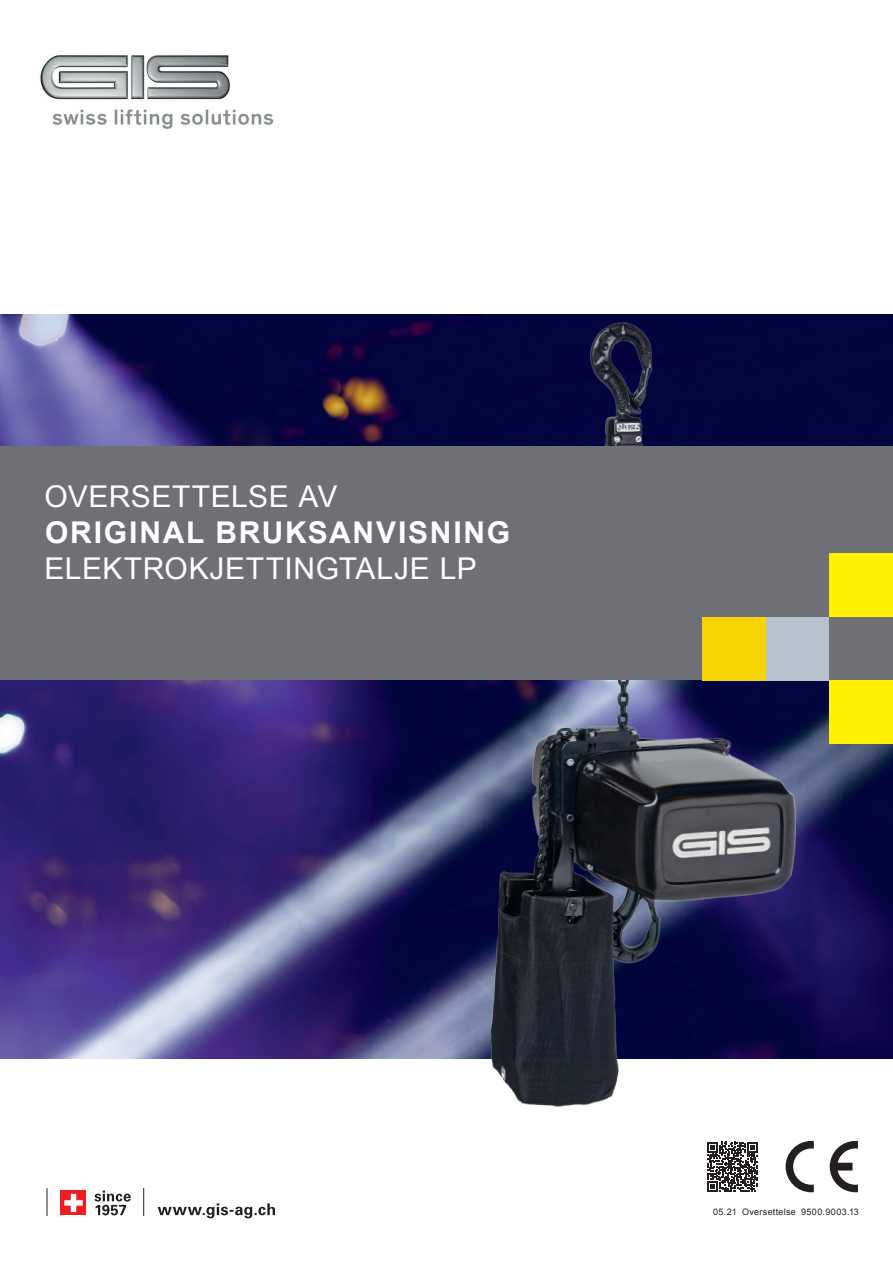
<style>
.page{position:relative;width:893px;height:1263px;background:#fff}
.page>*{position:absolute;margin:0;border:0;box-sizing:border-box;transform-origin:0 0}
.t1{font:30px "Arial";letter-spacing:.02em;color:#fff}
.t2{font:700 30px "Arial";letter-spacing:.06em;color:#fff}
.t3{font:9px "Arial";letter-spacing:.035em;color:#231f20}
</style>
<div class="page">
<img style="left:0;top:315px;width:893px;height:744px">
<svg style="left:786px;top:1141px;width:28px;height:51px"></svg>
<svg style="left:830px;top:1141px;width:28px;height:51px"></svg>
<svg style="left:95px;top:1190px;width:36px;height:25px"></svg>
<svg style="left:158px;top:1203px;width:117px;height:15px"></svg>
<svg style="left:143px;top:1188px;width:1px;height:28px"></svg>
<svg style="left:47px;top:1188px;width:1px;height:28px"></svg>
<div style="left:61px;top:1190px;width:25px;height:25px;background:#ee1d23"></div>
<svg style="left:64px;top:1194px;width:19px;height:18px"></svg>
<img style="left:472px;top:680px;width:344px;height:427px">
<img style="left:472px;top:315px;width:344px;height:131px">
<div style="left:0;top:446px;width:893px;height:234px;background:#6e7076"></div>
<div style="left:829px;top:680px;width:64px;height:64px;background:#fff101"></div>
<div style="left:765px;top:617px;width:64px;height:63px;background:#b8c2cf"></div>
<div style="left:702px;top:617px;width:63px;height:63px;background:#f6d404"></div>
<div style="left:829px;top:553px;width:64px;height:64px;background:#fff101"></div>
<img style="left:40px;top:55px;width:234px;height:74px">
<svg style="left:708px;top:1142px;width:49px;height:49px"></svg>
<p class="t1" style="left:45px;top:476px;width:294px">OVERSETTELSE AV</p>
<p class="t2" style="left:45px;top:511px;width:466px">ORIGINAL BRUKSANVISNING</p>
<p class="t1" style="left:45px;top:548px;width:434px">ELEKTROKJETTINGTALJE LP</p>
<p class="t3" style="left:713px;top:1206px;width:147px">05.21 Oversettelse 9500.9003.13</p>
</div>
